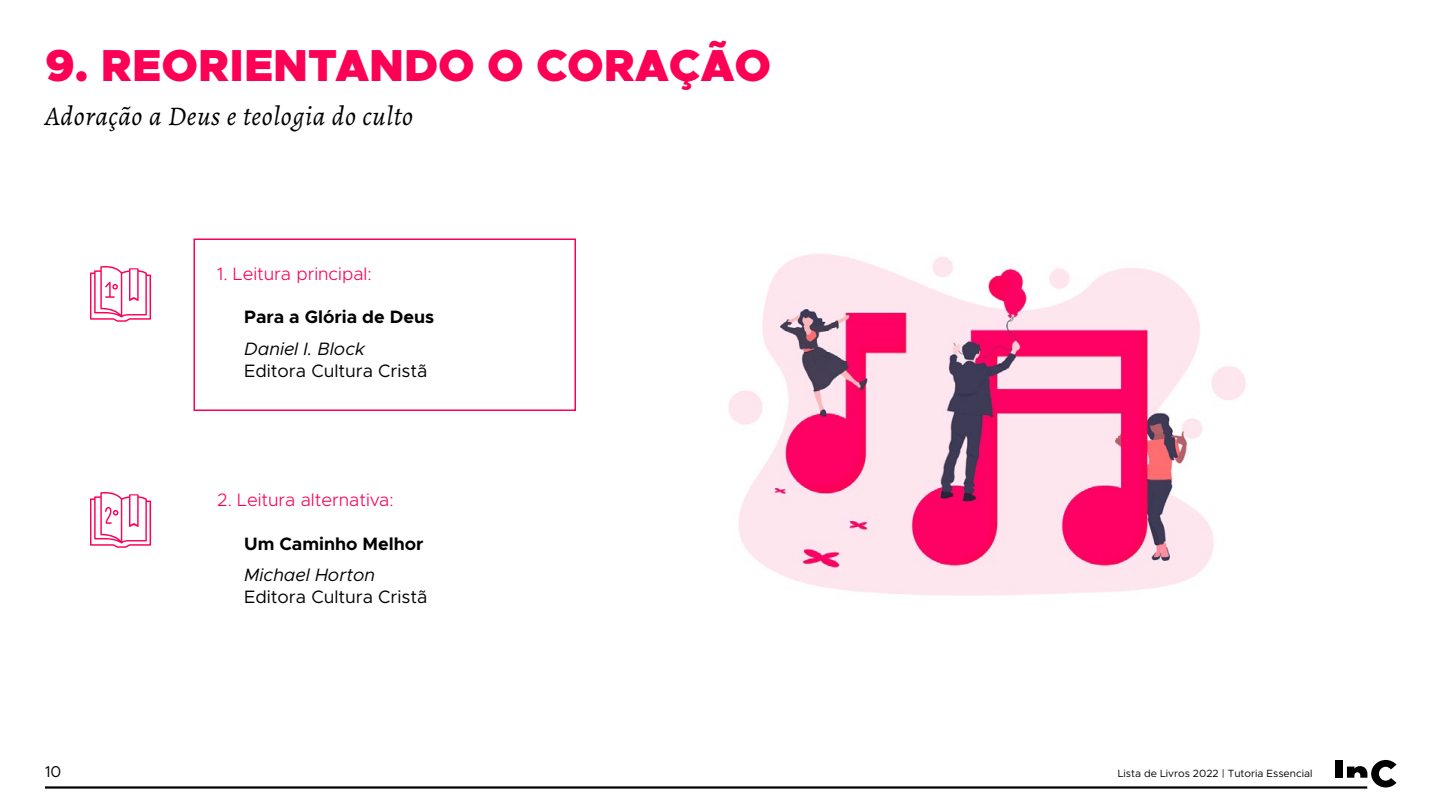
<style>
.page{position:relative;width:1440px;height:810px;background:#fff}
.page>*{position:absolute;margin:0;border:0;box-sizing:border-box;transform-origin:0 0}
.t1{font:900 45px "Metropolis";color:#fc0055}
.t2{font:italic 27px "Alegreya";letter-spacing:.025em;color:#000}
.t3{font:300 18px "Metropolis";color:#fc0055}
.t4{font:18px "Metropolis";color:#000}
.t5{font:700 18px "Metropolis";color:#000}
.t6{font:italic 18px "Metropolis";color:#000}
.t7{font:15.75px "Metropolis";color:#000}
.t8{font:10.5px "Metropolis";color:#000}
</style>
<div class="page">
<div style="left:1335px;top:760px;width:8px;height:18px;background:#000"></div>
<svg style="left:1347px;top:760px;width:49px;height:28px"></svg>
<hr style="left:45px;top:786px;width:1322px;height:3px;background:#000">
<div style="left:194px;top:238px;width:382px;height:173px;border:2px solid #fc0055"></div>
<svg style="left:90px;top:266px;width:61px;height:56px"></svg>
<svg style="left:90px;top:492px;width:61px;height:56px"></svg>
<img style="left:728px;top:254px;width:518px;height:342px">
<h1 class="t1" style="left:45px;top:36px;width:728px">9. REORIENTANDO O CORAÇÃO</h1>
<h2 class="t2" style="left:45px;top:99px;width:370px">Adoração a Deus e teologia do culto</h2>
<p class="t3" style="left:217px;top:262px;width:156px">1. Leitura principal:</p>
<p class="t5" style="left:244px;top:305px;width:192px">Para a Glória de Deus</p>
<p class="t6" style="left:244px;top:338px;width:122px">Daniel I. Block</p>
<p class="t4" style="left:244px;top:359px;width:185px">Editora Cultura Cristã</p>
<p class="t3" style="left:217px;top:489px;width:178px">2. Leitura alternativa:</p>
<p class="t5" style="left:244px;top:532px;width:181px">Um Caminho Melhor</p>
<p class="t6" style="left:244px;top:564px;width:132px">Michael Horton</p>
<p class="t4" style="left:244px;top:585px;width:185px">Editora Cultura Cristã</p>
<p class="t7" style="left:45px;top:762px;width:18px">10</p>
<p class="t8" style="left:1118px;top:767px;width:196px">Lista de Livros 2022 | Tutoria Essencial</p>
</div>
